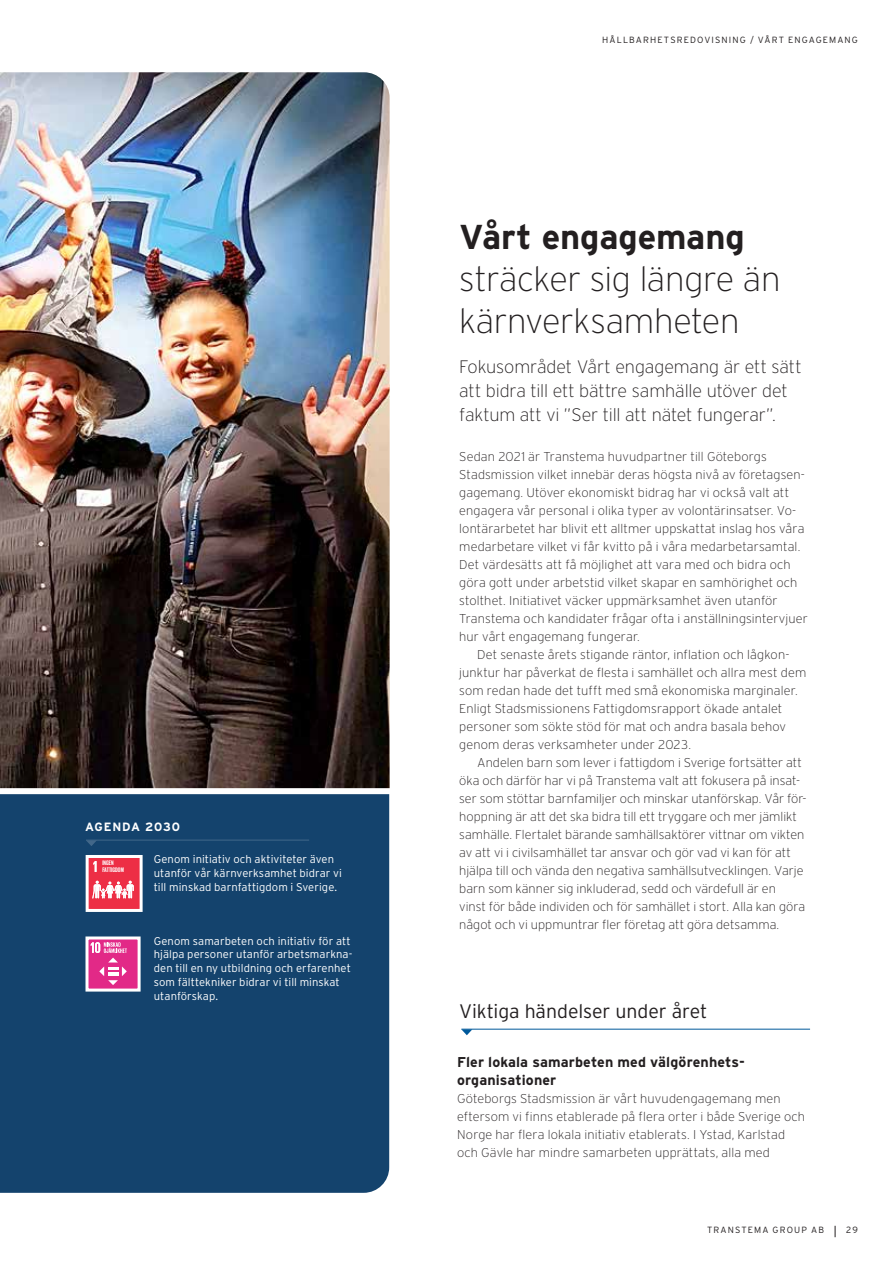
<style>
.page{position:relative;width:893px;height:1263px;background:#fff}
.page>*{position:absolute;margin:0;border:0;box-sizing:border-box;transform-origin:0 0}
.t1{font:200 34.5px/42px "Interstate";letter-spacing:-.01em;color:#231f20}
.t2{font:700 34.5px "Interstate";letter-spacing:-.005em;color:#231f20}
.t3{font:300 19.5px "Interstate";letter-spacing:-.005em;color:#231f20}
.t4{font:200 18px/24px "Interstate";letter-spacing:-.01em;color:#231f20}
.t5{font:700 14.25px/18px "Interstate";letter-spacing:.01em;color:#231f20}
.t6{font:200 12.75px/18px "Interstate";letter-spacing:.005em;color:#231f20}
.t7{font:700 12px "Interstate";letter-spacing:.07em;color:#fff}
.t8{font:300 11.25px/13.8px "Interstate";letter-spacing:.005em;color:#fff}
.t9{font:300 9px "Interstate";letter-spacing:.12em;color:#231f20}
.t10{font:700 6.75px/6.3px "Giorgio Sans";letter-spacing:.015em;color:#fff}
</style>
<div class="page">
<div style="left:0;top:794px;width:389px;height:399px;background:#14436d"></div>
<hr style="left:86px;top:840px;width:223px;height:1px;background:#fff">
<svg style="left:86px;top:840px;width:11px;height:6px"></svg>
<div style="left:87px;top:856px;width:54px;height:54px;background:#ed2e45"></div>
<svg style="left:93px;top:861px;width:4px;height:11px"></svg>
<svg style="left:92px;top:881px;width:42px;height:17px"></svg>
<div style="left:86px;top:855px;width:57px;height:57px;border:3px solid #fff"></div>
<div style="left:87px;top:938px;width:52px;height:52px;background:#e22987"></div>
<svg style="left:91px;top:942px;width:36px;height:43px"></svg>
<div style="left:85px;top:936px;width:56px;height:55px;border:3px solid #fff"></div>
<img style="left:0;top:72px;width:390px;height:716px">
<hr style="left:461px;top:1029px;width:349px;height:1px;background:#00599b">
<svg style="left:461px;top:1029px;width:11px;height:6px"></svg>
<p class="t7" style="left:85px;top:820px;width:97px">AGENDA 2030</p>
<p class="t10" style="left:102px;top:860px;width:23px">INGEN<br>FATTIGDOM</p>
<p class="t8" style="left:154px;top:852px;width:190px">Genom initiativ och aktiviteter även utanför vår kärnverksamhet bidrar vi till minskad barnfattigdom i Sverige.</p>
<p class="t8" style="left:154px;top:933px;width:200px">Genom samarbeten och initiativ för att hjälpa personer utanför arbetsmarkna&shy;den till en ny utbildning och erfarenhet som fälttekniker bidrar vi till minskat utanförskap.</p>
<p class="t9" style="left:602px;top:34px;width:257px">HÅLLBARHETSREDOVISNING / VÅRT ENGAGEMANG</p>
<h1 class="t2" style="left:459px;top:217px;width:287px">Vårt engagemang</h1>
<h1 class="t1" style="left:459px;top:258px;width:323px">sträcker sig längre än kärnverksamheten</h1>
<h3 class="t4" style="left:459px;top:355px;width:344px">Fokusområdet Vårt engagemang är ett sätt att bidra till ett bättre samhälle utöver det faktum att vi ”Ser till att nätet fungerar”.</h3>
<p class="t6" style="left:459px;top:448px;width:350px">Sedan 2021 är Transtema huvudpartner till Göteborgs Stadsmission vilket innebär deras högsta nivå av företagsen&shy;gagemang. Utöver ekonomiskt bidrag har vi också valt att engagera vår personal i olika typer av volontärinsatser. Vo&shy;lontärarbetet har blivit ett alltmer uppskattat inslag hos våra medarbetare vilket vi får kvitto på i våra medarbetarsamtal.<br>Det värdesätts att få möjlighet att vara med och bidra och göra gott under arbetstid vilket skapar en samhörighet och stolthet. Initiativet väcker uppmärksamhet även utanför Transtema och kandidater frågar ofta i anställningsintervjuer hur vårt engagemang fungerar.</p>
<p class="t6" style="left:459px;top:646px;width:348px;text-indent:18px">Det senaste årets stigande räntor, inflation och lågkon&shy;junktur har påverkat de flesta i samhället och allra mest dem som redan hade det tufft med små ekonomiska marginaler.<br>Enligt Stadsmissionens Fattigdomsrapport ökade antalet personer som sökte stöd för mat och andra basala behov genom deras verksamheter under 2023.</p>
<p class="t6" style="left:459px;top:754px;width:349px;text-indent:18px">Andelen barn som lever i fattigdom i Sverige fortsätter att öka och därför har vi på Transtema valt att fokusera på insat&shy;ser som stöttar barnfamiljer och minskar utanförskap. Vår för&shy;hoppning är att det ska bidra till ett tryggare och mer jämlikt samhälle. Flertalet bärande samhällsaktörer vittnar om vikten av att vi i civilsamhället tar ansvar och gör vad vi kan för att hjälpa till och vända den negativa samhällsutvecklingen. Varje barn som känner sig inkluderad, sedd och värdefull är en<br>vinst för både individen och för samhället i stort. Alla kan göra något och vi uppmuntrar fler företag att göra detsamma.</p>
<h2 class="t3" style="left:459px;top:1000px;width:250px">Viktiga händelser under året</h2>
<p class="t5" style="left:457px;top:1053px;width:288px">Fler lokala samarbeten med välgörenhets&shy;organisationer</p>
<p class="t6" style="left:457px;top:1090px;width:349px">Göteborgs Stadsmission är vårt huvudengagemang men eftersom vi finns etablerade på flera orter i både Sverige och Norge har flera lokala initiativ etablerats. I Ystad, Karlstad och Gävle har mindre samarbeten upprättats, alla med</p>
<p class="t9" style="left:707px;top:1224px;width:118px">TRANSTEMA GROUP AB</p>
<p class="t9" style="left:846px;top:1224px;width:13px">29</p>
</div>
